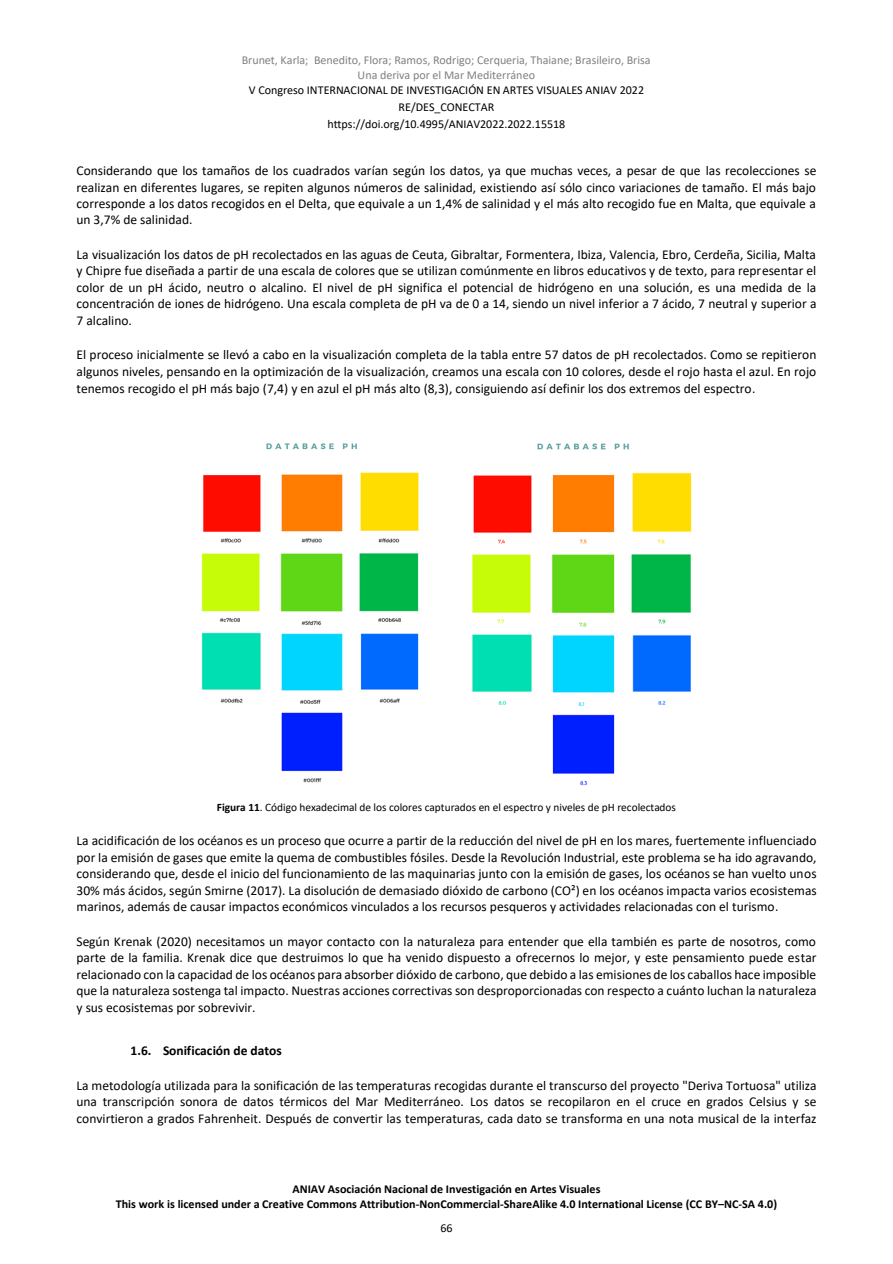
<style>
.page{position:relative;width:893px;height:1264px;background:#fff}
.page>*{position:absolute;margin:0;border:0;box-sizing:border-box;transform-origin:0 0}
.t1{font:13.5px/16.5px "Calibri";color:#000;text-align:justify}
.t2{font:700 13.5px "Calibri";letter-spacing:-.005em;color:#000}
.t3{font:700 12px/14.9px "Calibri";color:#000;text-align:center}
.t4{font:12px/16.8px "Calibri";color:#000;text-align:center}
.t5{font:12px/14.7px "Calibri";letter-spacing:-.005em;color:#808080;text-align:center}
.t6{font:11.4px "Calibri";letter-spacing:-.005em;color:#000}
.s1{font-weight:700}
</style>
<div class="page">
<img style="left:201px;top:443px;width:491px;height:343px">
<p class="t5" style="left:242px;top:53px;width:410px">Brunet, Karla; Benedito, Flora; Ramos, Rodrigo; Cerqueria, Thaiane; Brasileiro, Brisa<br>Una deriva por el Mar Mediterráneo</p>
<p class="t4" style="left:249px;top:81px;width:397px">V Congreso INTERNACIONAL DE INVESTIGACIÓN EN ARTES VISUALES ANIAV 2022<br>RE/DES_CONECTAR<br>https://doi.org/10.4995/ANIAV2022.2022.15518</p>
<p class="t1" style="left:76px;top:162px;width:741px">Considerando que los tamaños de los cuadrados varían según los datos, ya que muchas veces, a pesar de que las recolecciones se realizan en diferentes lugares, se repiten algunos números de salinidad, existiendo así sólo cinco variaciones de tamaño. El más bajo corresponde a los datos recogidos en el Delta, que equivale a un 1,4% de salinidad y el más alto recogido fue en Malta, que equivale a un 3,7% de salinidad.</p>
<p class="t1" style="left:76px;top:246px;width:741px">La visualización los datos de pH recolectados en las aguas de Ceuta, Gibraltar, Formentera, Ibiza, Valencia, Ebro, Cerdeña, Sicilia, Malta y Chipre fue diseñada a partir de una escala de colores que se utilizan comúnmente en libros educativos y de texto, para representar el color de un pH ácido, neutro o alcalino. El nivel de pH significa el potencial de hidrógeno en una solución, es una medida de la concentración de iones de hidrógeno. Una escala completa de pH va de 0 a 14, siendo un nivel inferior a 7 ácido, 7 neutral y superior a 7 alcalino.</p>
<p class="t1" style="left:76px;top:346px;width:741px">El proceso inicialmente se llevó a cabo en la visualización completa de la tabla entre 57 datos de pH recolectados. Como se repitieron algunos niveles, pensando en la optimización de la visualización, creamos una escala con 10 colores, desde el rojo hasta el azul. En rojo tenemos recogido el pH más bajo (7,4) y en azul el pH más alto (8,3), consiguiendo así definir los dos extremos del espectro.</p>
<p class="t6" style="left:217px;top:799px;width:460px"><span class="s1">Figura 11</span>. Código hexadecimal de los colores capturados en el espectro y niveles de pH recolectados</p>
<p class="t1" style="left:76px;top:831px;width:741px">La acidificación de los océanos es un proceso que ocurre a partir de la reducción del nivel de pH en los mares, fuertemente influenciado por la emisión de gases que emite la quema de combustibles fósiles. Desde la Revolución Industrial, este problema se ha ido agravando, considerando que, desde el inicio del funcionamiento de las maquinarias junto con la emisión de gases, los océanos se han vuelto unos 30% más ácidos, según Smirne (2017). La disolución de demasiado dióxido de carbono (CO²) en los océanos impacta varios ecosistemas marinos, además de causar impactos económicos vinculados a los recursos pesqueros y actividades relacionadas con el turismo.</p>
<p class="t1" style="left:76px;top:932px;width:741px">Según Krenak (2020) necesitamos un mayor contacto con la naturaleza para entender que ella también es parte de nosotros, como parte de la familia. Krenak dice que destruimos lo que ha venido dispuesto a ofrecernos lo mejor, y este pensamiento puede estar relacionado con la capacidad de los océanos para absorber dióxido de carbono, que debido a las emisiones de los caballos hace imposible que la naturaleza sostenga tal impacto. Nuestras acciones correctivas son desproporcionadas con respecto a cuánto luchan la naturaleza y sus ecosistemas por sobrevivir.</p>
<p class="t2" style="left:131px;top:1040px;width:153px">1.6. Sonificación de datos</p>
<p class="t1" style="left:76px;top:1076px;width:741px">La metodología utilizada para la sonificación de las temperaturas recogidas durante el transcurso del proyecto "Deriva Tortuosa" utiliza una transcripción sonora de datos térmicos del Mar Mediterráneo. Los datos se recopilaron en el cruce en grados Celsius y se convirtieron a grados Fahrenheit. Después de convertir las temperaturas, cada dato se transforma en una nota musical de la interfaz</p>
<p class="t3" style="left:116px;top:1180px;width:662px">ANIAV Asociación Nacional de Investigación en Artes Visuales<br>This work is licensed under a Creative Commons Attribution-NonCommercial-ShareAlike 4.0 International License (CC BY–NC-SA 4.0)</p>
<p class="t4" style="left:440px;top:1218px;width:14px">66</p>
</div>
